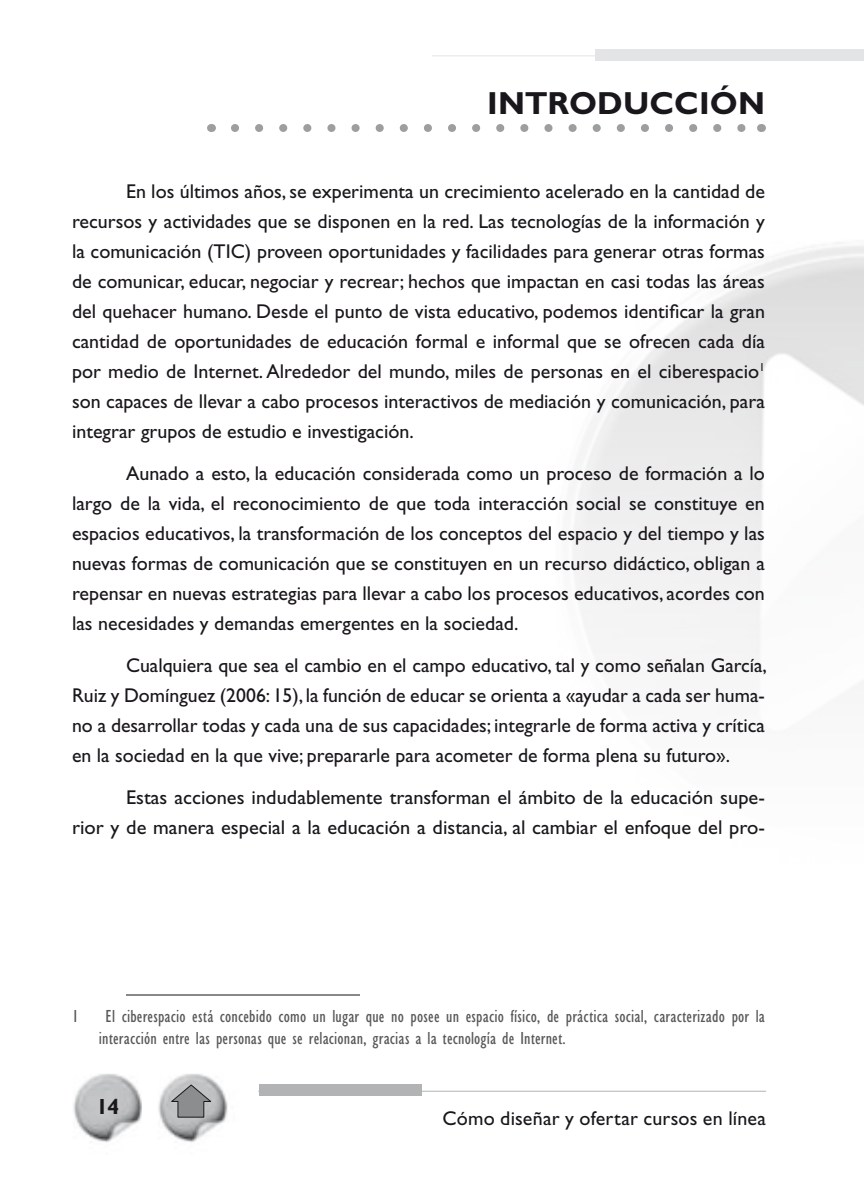
<style>
.page{position:relative;width:864px;height:1188px;background:#fff}
.page>*{position:absolute;margin:0;border:0;box-sizing:border-box;transform-origin:0 0}
.t1{font:700 32px "Gill Sans";letter-spacing:.005em;color:#1a171c}
.t2{font:700 22px "Gill Sans Std";color:#1a171c}
.t3{font:20px/30px "Gill Sans Std";color:#1a171c;text-align:justify}
.t4{font:condensed 18px/22px "Gill Sans";letter-spacing:.01em;color:#58585a}
</style>
<div class="page">
<img style="left:73px;top:1074px;width:69px;height:69px">
<hr style="left:258px;top:1091px;width:508px;height:1px;background:#b1b3b4">
<hr style="left:432px;top:55px;width:421px;height:1px;background:#e3e4e5">
<div style="left:259px;top:1084px;width:162px;height:12px;background:#b1b3b4"></div>
<div style="left:596px;top:49px;width:268px;height:12px;background:#e3e4e5"></div>
<img style="left:158px;top:1074px;width:70px;height:69px">
<svg style="left:169px;top:1084px;width:43px;height:34px"></svg>
<svg style="left:235px;top:124px;width:511px;height:8px"></svg>
<hr style="left:126px;top:994px;width:234px;height:2px;background:#87888a">
<h1 class="t1" style="left:487px;top:84px;width:280px">INTRODUCCIÓN</h1>
<p class="t3" style="left:72px;top:176px;width:695px;text-indent:54px">En los últimos años, se experimenta un crecimiento acelerado en la cantidad de recursos y actividades que se disponen en la red. Las tecnologías de la información y la comunicación (TIC) proveen oportunidades y facilidades para generar otras formas de comunicar, educar, negociar y recrear; hechos que impactan en casi todas las áreas del quehacer humano. Desde el punto de vista educativo, podemos identificar la gran cantidad de oportunidades de educación formal e informal que se ofrecen cada día por medio de Internet. Alrededor del mundo, miles de personas en el ciberespacio<sup>1 </sup>son capaces de llevar a cabo procesos interactivos de mediación y comunicación, para integrar grupos de estudio e investigación.</p>
<p class="t3" style="left:72px;top:458px;width:694px;text-indent:54px">Aunado a esto, la educación considerada como un proceso de formación a lo largo de la vida, el reconocimiento de que toda interacción social se constituye en espacios educativos, la transformación de los conceptos del espacio y del tiempo y las nuevas formas de comunicación que se constituyen en un recurso didáctico, obligan a repensar en nuevas estrategias para llevar a cabo los procesos educativos, acordes con las necesidades y demandas emergentes en la sociedad.</p>
<p class="t3" style="left:72px;top:650px;width:696px;text-indent:54px">Cualquiera que sea el cambio en el campo educativo, tal y como señalan García, Ruiz y Domínguez (2006: 15), la función de educar se orienta a «ayudar a cada ser huma&shy;no a desarrollar todas y cada una de sus capacidades; integrarle de forma activa y crítica en la sociedad en la que vive; prepararle para acometer de forma plena su futuro».</p>
<p class="t3" style="left:72px;top:782px;width:694px;text-align:right">Estas acciones indudablemente transforman el ámbito de la educación supe-<br>rior y de manera especial a la educación a distancia, al cambiar el enfoque del pro-</p>
<p class="t4" style="left:72px;top:1005px;width:8px">1</p>
<p class="t4" style="left:99px;top:1005px;width:667px;text-indent:7px">El ciberespacio está concebido como un lugar que no posee un espacio físico, de práctica social, caracterizado por la interacción entre las personas que se relacionan, gracias a la tecnología de Internet.</p>
<p class="t2" style="left:96px;top:1093px;width:24px">14</p>
<p class="t3" style="left:443px;top:1104px;width:325px">Cómo diseñar y ofertar cursos en línea</p>
</div>
